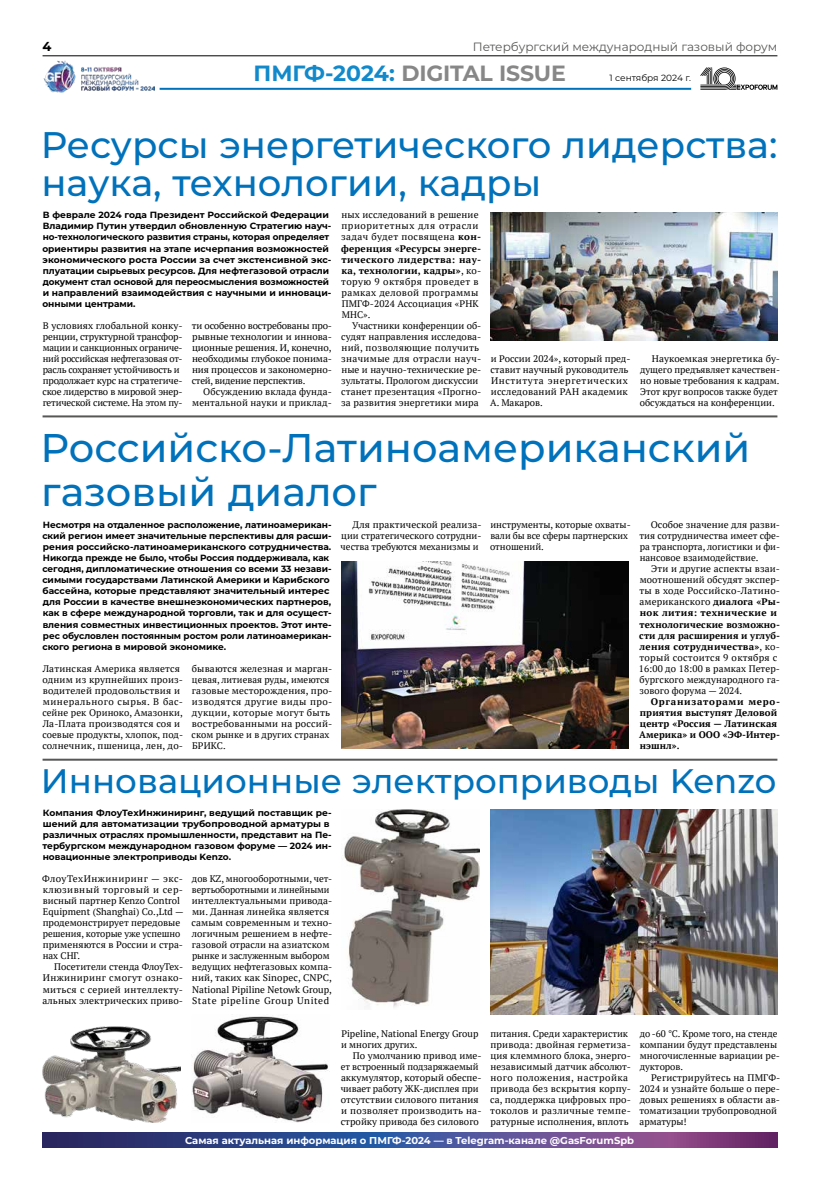
<style>
.page{position:relative;width:820px;height:1191px;background:#fff}
.page>*{position:absolute;margin:0;border:0;box-sizing:border-box;transform-origin:0 0}
.t1{font:500 40px/44.2px "Montserrat";color:#0072bb}
.t2{font:500 37px/38px "Montserrat";color:#0072bb}
.t3{font:500 34px "Montserrat";color:#0072bb}
.t4{font:700 22px "Montserrat";letter-spacing:-.01em;color:#878787}
.t5{font:700 13px "Montserrat";color:#000}
.t6{font:12px "Montserrat";color:#575756}
.t7{font:700 10px "Montserrat";color:#fff}
.t8{font:9.5px/11.1px "PT Serif";letter-spacing:.005em;color:#000}
.t9{font:9.5px/11.1px "PT Serif";letter-spacing:-.02em;color:#000}
.t10{font:9.5px/11.1px "PT Serif";letter-spacing:.035em;color:#000}
.t11{font:700 9.5px/11.1px "PT Serif";letter-spacing:.015em;color:#000}
.t12{font:700 9px/11.1px "Montserrat";color:#000}
.t13{font:9px "Montserrat";letter-spacing:-.005em;color:#000}
.s1{color:#1189ca}
.s2{font-weight:700}
</style>
<div class="page">
<svg style="left:42px;top:1132px;width:735px;height:15px;background:#4c4687"></svg>
<hr style="left:159px;top:88px;width:532px;height:2px;background:#0072bb">
<hr style="left:43px;top:56px;width:734px;height:1px;background:#000">
<img style="left:43px;top:60px;width:112px;height:32px">
<svg style="left:700px;top:67px;width:77px;height:23px"></svg>
<img style="left:490px;top:212px;width:287px;height:128px">
<hr style="left:43px;top:415px;width:734px;height:2px;background:#575756">
<hr style="left:43px;top:758px;width:734px;height:2px;background:#575756">
<img style="left:341px;top:561px;width:287px;height:187px">
<img style="left:490px;top:809px;width:287px;height:205px">
<img style="left:192px;top:1016px;width:136px;height:106px">
<img style="left:341px;top:809px;width:138px;height:199px">
<img style="left:42px;top:1026px;width:138px;height:96px">
<h3 class="t5" style="left:43px;top:37px;width:10px">4</h3>
<p class="t6" style="left:472px;top:39px;width:306px">Петербургский международный газовый форум</p>
<h3 class="t4" style="left:253px;top:57px;width:314px"><span class="s1">ПМГФ-2024:</span> DIGITAL ISSUE</h3>
<p class="t13" style="left:609px;top:71px;width:83px">1 сентября 2024 г.</p>
<h2 class="t2" style="left:41px;top:124px;width:737px">Ресурсы энергетического лидерства: наука, технологии, кадры</h2>
<p class="t12" style="left:42px;top:209px;width:290px">В феврале 2024 года Президент Российской Федерации Владимир Путин утвердил обновленную Стратегию науч&shy;но-технологического развития страны, которая определяет ориентиры развития на этапе исчерпания возможностей экономического роста России за счет экстенсивной экс&shy;плуатации сырьевых ресурсов. Для нефтегазовой отрасли документ стал основой для переосмысления возможностей и направлений взаимодействия с научными и инноваци&shy;онными центрами.</p>
<p class="t9" style="left:42px;top:320px;width:142px">В условиях глобальной конку&shy;ренции, структурной трансфор&shy;мации и санкционных ограниче&shy;ний российская нефтегазовая от&shy;расль сохраняет устойчивость и продолжает курс на стратегиче&shy;ское лидерство в мировой энер&shy;гетической системе. На этом пу-</p>
<p class="t8" style="left:192px;top:320px;width:142px;text-align:justify">ти особенно востребованы про&shy;рывные технологии и иннова&shy;ционные решения. И, конечно, необходимы глубокое понима&shy;ния процессов и закономерно&shy;стей, видение перспектив.</p>
<p class="t10" style="left:341px;top:209px;width:141px">ных исследований в решение приоритетных для отрасли задач будет посвящена <span class="s2">кон&shy;ференция «Ресурсы энерге&shy;тического лидерства: нау&shy;ка, технологии, кадры»</span>, ко&shy;торую 9 октября проведет в рамках деловой программы<br>ПМГФ-2024 Ассоциация «РНК<br>МНС».</p>
<p class="t8" style="left:341px;top:320px;width:142px;text-indent:11px">Участники конференции об&shy;судят направления исследова&shy;ний, позволяющие получить значимые для отрасли науч&shy;ные и научно-технические ре&shy;зультаты. Прологом дискуссии станет презентация «Прогно&shy;за развития энергетики мира</p>
<p class="t8" style="left:490px;top:353px;width:142px">и России 2024», который пред&shy;ставит научный руководитель<br>Института энергетических исследований РАН академик<br>А. Макаров.</p>
<p class="t8" style="left:639px;top:353px;width:142px;text-indent:12px">Наукоемкая энергетика бу&shy;дущего предъявляет качествен&shy;но новые требования к кадрам.<br>Этот круг вопросов также будет обсуждаться на конференции.</p>
<h1 class="t1" style="left:41px;top:424px;width:710px">Российско-Латиноамериканский газовый диалог</h1>
<p class="t12" style="left:42px;top:519px;width:291px">Несмотря на отдаленное расположение, латиноамерикан&shy;ский регион имеет значительные перспективы для расши&shy;рения российско-латиноамериканского сотрудничества.<br>Никогда прежде не было, чтобы Россия поддерживала, как сегодня, дипломатические отношения со всеми 33 незави&shy;симыми государствами Латинской Америки и Карибского бассейна, которые представляют значительный интерес для России в качестве внешнеэкономических партнеров, как в сфере международной торговли, так и для осущест&shy;вления совместных инвестиционных проектов. Этот инте&shy;рес обусловлен постоянным ростом роли латиноамерикан&shy;ского региона в мировой экономике.</p>
<p class="t8" style="left:42px;top:663px;width:142px">Латинская Америка является одним из крупнейших произ&shy;водителей продовольствия и минерального сырья. В бас&shy;сейне рек Ориноко, Амазонки,<br>Ла-Плата производятся соя и соевые продукты, хлопок, под&shy;солнечник, пшеница, лен, до-</p>
<p class="t8" style="left:191px;top:663px;width:142px">бываются железная и марган&shy;цевая, литиевая руды, имеются газовые месторождения, про&shy;изводятся другие виды про&shy;дукции, которые могут быть востребованными на россий&shy;ском рынке и в других странах<br>БРИКС.</p>
<p class="t8" style="left:192px;top:386px;width:141px;text-align:right">Обсуждению вклада фунда&shy;ментальной науки и приклад-</p>
<p class="t8" style="left:340px;top:519px;width:142px;text-align:justify;text-indent:12px">Для практической реализа&shy;ции стратегического сотрудни&shy;чества требуются механизмы и</p>
<p class="t8" style="left:490px;top:519px;width:142px">инструменты, которые охваты&shy;вали бы все сферы партнерских отношений.</p>
<p class="t8" style="left:639px;top:519px;width:142px;text-align:justify;text-indent:11px">Особое значение для разви&shy;тия сотрудничества имеет сфе&shy;ра транспорта, логистики и фи&shy;нансовое взаимодействие.</p>
<p class="t8" style="left:638px;top:563px;width:143px;text-indent:12px">Эти и другие аспекты взаи&shy;моотношений обсудят экспер&shy;ты в ходе Российско-Латино&shy;американского <span class="s2">диалога «Ры&shy;нок лития: технические и технологические возможно&shy;сти для расширения и углуб&shy;ления сотрудничества»</span>, ко&shy;торый состоится 9 октября с<br>16:00 до 18:00 в рамках Петер&shy;бургского международного га&shy;зового форума — 2024.</p>
<p class="t11" style="left:639px;top:696px;width:142px;text-indent:12px">Организаторами меро&shy;приятия выступят Деловой центр «Россия — Латинская<br>Америка» и ООО «ЭФ-Интер&shy;нэшнл».</p>
<h3 class="t3" style="left:41px;top:757px;width:736px">Инновационные электроприводы Kenzo</h3>
<p class="t12" style="left:43px;top:806px;width:290px">Компания ФлоуТехИнжиниринг, ведущий поставщик ре&shy;шений для автоматизации трубопроводной арматуры в различных отраслях промышленности, представит на Пе&shy;тербургском международном газовом форуме — 2024 ин&shy;новационные электроприводы Kenzo.</p>
<p class="t8" style="left:42px;top:873px;width:143px">ФлоуТехИнжиниринг — экс&shy;клюзивный торговый и сер&shy;висный партнер Kenzo Control<br>Equipment (Shanghai) Co.,Ltd — продемонстрирует передовые решения, которые уже успешно применяются в России и стра&shy;нах СНГ.</p>
<p class="t8" style="left:43px;top:961px;width:142px;text-indent:12px">Посетители стенда ФлоуТех-<br>Инжиниринг смогут ознако&shy;миться с серией интеллекту&shy;альных электрических приво-</p>
<p class="t8" style="left:191px;top:873px;width:142px">дов KZ, многооборотными, чет&shy;вертьоборотными и линейными интеллектуальными привода&shy;ми. Данная линейка является самым современным и техно&shy;логичным решением в нефте&shy;газовой отрасли на азиатском рынке и заслуженным выбором ведущих нефтегазовых компа&shy;ний, таких как Sinopec, CNPC,<br>National Pipiline Netowk Group,<br>State pipeline Group United</p>
<p class="t8" style="left:341px;top:1027px;width:139px">Pipeline, National Energy Group и многих других.</p>
<p class="t8" style="left:340px;top:1049px;width:142px;text-indent:12px">По умолчанию привод име&shy;ет встроенный подзаряжаемый аккумулятор, который обеспе&shy;чивает работу ЖК-дисплея при отсутствии силового питания и позволяет производить на&shy;стройку привода без силового</p>
<p class="t8" style="left:490px;top:1027px;width:142px">питания. Среди характеристик привода: двойная герметиза&shy;ция клеммного блока, энерго&shy;независимый датчик абсолют&shy;ного положения, настройка привода без вскрытия корпу&shy;са, поддержка цифровых про&shy;токолов и различные темпе&shy;ратурные исполнения, вплоть</p>
<p class="t8" style="left:639px;top:1027px;width:142px">до -60 °С. Кроме того, на стенде компании будут представлены многочисленные вариации ре&shy;дукторов.</p>
<p class="t8" style="left:639px;top:1072px;width:142px;text-indent:12px">Регистрируйтесь на ПМГФ-<br>2024 и узнайте больше о пере&shy;довых решениях в области ав&shy;томатизации трубопроводной арматуры!</p>
<p class="t7" style="left:185px;top:1132px;width:450px">Самая актуальная информация о ПМГФ-2024 — в Telegram-канале @GasForumSpb</p>
</div>
